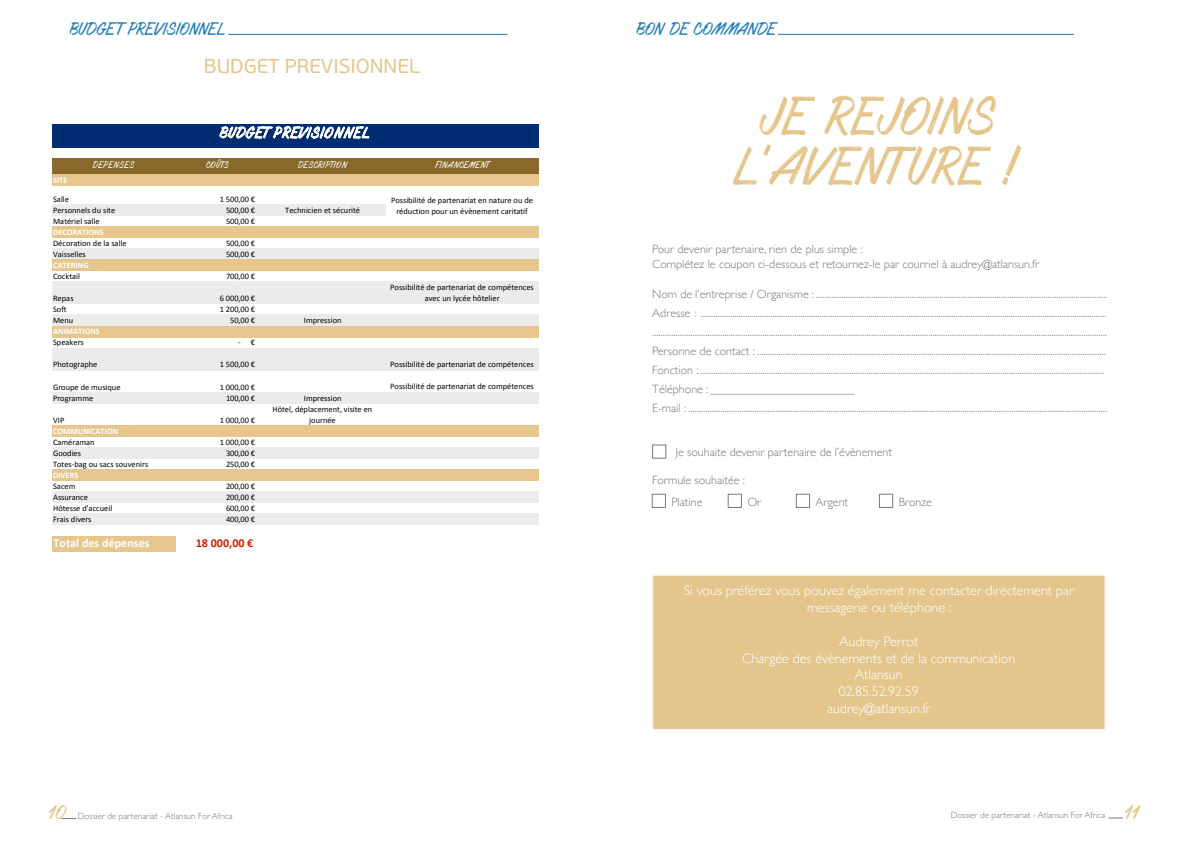
<style>
.page{position:relative;width:1191px;height:842px;background:#fff}
.page>*{position:absolute;margin:0;border:0;box-sizing:border-box;transform-origin:0 0}
.t1{font:48px/50px "Mark My Words";letter-spacing:-.05em;color:#e4c68c;text-align:center}
.t2{font:20px "PF Beau Sans Pro";color:#e4c68c}
.t3{font:16px "Mark My Words";letter-spacing:-.05em;color:#1e7cba}
.t4{font:300 14px/16.8px "Gill Sans";color:#fff;text-align:center}
.t5{font:13.7px "Mark My Words";letter-spacing:.025em;color:#fff}
.t6{font:700 12.1px "Calibri";color:#fff}
.t7{font:700 12.1px "Calibri";color:#d22004}
.t8{font:300 12px/19px "Gill Sans";color:#77787b}
.t9{font:300 9px "Gill Sans";color:#77787b}
.t10{font:8.4px/11px "Calibri";color:#000;text-align:center}
.t11{font:700 8.4px "Calibri";color:#fff}
.t12{font:8.4px "Mark My Words";color:#fff}
.s1{font-family:"Mark My Words";font-weight:400;font-size:17px;color:#e4c68c}
</style>
<div class="page">
<svg style="left:62px;top:818px;width:14px;height:1px"></svg>
<svg style="left:1108px;top:818px;width:14px;height:1px"></svg>
<div style="left:52px;top:124px;width:487px;height:23px;background:#002c72"></div>
<div style="left:52px;top:158px;width:487px;height:17px;background:#89692b"></div>
<div style="left:52px;top:175px;width:487px;height:11px;background:#e6c68d"></div>
<div style="left:52px;top:204px;width:333px;height:12px;background:#ecebeb"></div>
<div style="left:52px;top:227px;width:487px;height:11px;background:#e6c68d"></div>
<div style="left:52px;top:249px;width:487px;height:11px;background:#ecebeb"></div>
<div style="left:52px;top:260px;width:487px;height:11px;background:#e6c68d"></div>
<div style="left:52px;top:282px;width:487px;height:22px;background:#ecebeb"></div>
<div style="left:52px;top:315px;width:487px;height:11px;background:#ecebeb"></div>
<div style="left:52px;top:326px;width:487px;height:11px;background:#e6c68d"></div>
<div style="left:52px;top:348px;width:487px;height:22px;background:#ecebeb"></div>
<div style="left:52px;top:392px;width:487px;height:11px;background:#ecebeb"></div>
<div style="left:52px;top:425px;width:487px;height:11px;background:#e6c68d"></div>
<div style="left:52px;top:447px;width:487px;height:12px;background:#ecebeb"></div>
<div style="left:52px;top:469px;width:487px;height:12px;background:#e6c68d"></div>
<div style="left:52px;top:492px;width:487px;height:11px;background:#ecebeb"></div>
<div style="left:52px;top:514px;width:487px;height:11px;background:#ecebeb"></div>
<div style="left:52px;top:536px;width:123px;height:15px;background:#e6c68d"></div>
<svg style="left:220px;top:126px;width:149px;height:14px"></svg>
<hr style="left:228px;top:34px;width:279px;height:1px;background:#1e7cba">
<div style="left:652px;top:575px;width:453px;height:155px;background:#e4c68c;border:1px solid #fffdf8"></div>
<div style="left:652px;top:494px;width:14px;height:14px;border:1px solid #77787b"></div>
<div style="left:728px;top:494px;width:13px;height:14px;border:1px solid #77787b"></div>
<div style="left:796px;top:494px;width:14px;height:14px;border:1px solid #77787b"></div>
<div style="left:879px;top:494px;width:14px;height:14px;border:1px solid #77787b"></div>
<div style="left:652px;top:445px;width:14px;height:14px;border:1px solid #77787b"></div>
<hr style="left:778px;top:34px;width:296px;height:1px;background:#1e7cba">
<h3 class="t3" style="left:70px;top:21px;width:157px">BUDGET PREVISIONNEL</h3>
<h2 class="t2" style="left:204px;top:55px;width:218px">BUDGET PREVISIONNEL</h2>
<p class="t5" style="left:220px;top:125px;width:151px">BUDGET PREVISIONNEL</p>
<p class="t12" style="left:93px;top:161px;width:43px">DEPENSES</p>
<p class="t12" style="left:206px;top:161px;width:25px">COÛTS</p>
<p class="t12" style="left:298px;top:161px;width:51px">DESCRIPTION</p>
<p class="t12" style="left:435px;top:161px;width:55px">FINANCEMENT</p>
<p class="t11" style="left:53px;top:175px;width:16px">SITE</p>
<p class="t10" style="left:53px;top:194px;width:17px">Salle</p>
<p class="t10" style="left:220px;top:194px;width:37px">1 500,00 €</p>
<p class="t10" style="left:53px;top:205px;width:64px">Personnels du site</p>
<p class="t10" style="left:226px;top:205px;width:31px">500,00 €</p>
<p class="t10" style="left:285px;top:205px;width:76px">Technicien et sécurité</p>
<p class="t10" style="left:53px;top:216px;width:48px">Matériel salle</p>
<p class="t10" style="left:226px;top:216px;width:31px">500,00 €</p>
<p class="t11" style="left:53px;top:227px;width:52px">DECORATIONS</p>
<p class="t10" style="left:53px;top:238px;width:75px">Décoration de la salle</p>
<p class="t10" style="left:226px;top:238px;width:31px">500,00 €</p>
<p class="t10" style="left:53px;top:249px;width:34px">Vaisselles</p>
<p class="t10" style="left:226px;top:249px;width:31px">500,00 €</p>
<p class="t11" style="left:53px;top:260px;width:37px">CATERING</p>
<p class="t10" style="left:53px;top:271px;width:29px">Cocktail</p>
<p class="t10" style="left:226px;top:271px;width:31px">700,00 €</p>
<p class="t10" style="left:53px;top:293px;width:22px">Repas</p>
<p class="t10" style="left:220px;top:293px;width:37px">6 000,00 €</p>
<p class="t10" style="left:390px;top:282px;width:145px">Possibilité de partenariat de compétences avec un lycée hôtelier</p>
<p class="t10" style="left:53px;top:304px;width:15px">Soft</p>
<p class="t10" style="left:220px;top:304px;width:37px">1 200,00 €</p>
<p class="t10" style="left:53px;top:315px;width:22px">Menu</p>
<p class="t10" style="left:230px;top:315px;width:26px">50,00 €</p>
<p class="t10" style="left:304px;top:315px;width:39px">Impression</p>
<p class="t11" style="left:53px;top:326px;width:48px">ANIMATIONS</p>
<p class="t10" style="left:53px;top:337px;width:32px">Speakers</p>
<p class="t10" style="left:238px;top:337px;width:19px">- €</p>
<p class="t10" style="left:53px;top:359px;width:46px">Photographe</p>
<p class="t10" style="left:220px;top:359px;width:37px">1 500,00 €</p>
<p class="t10" style="left:390px;top:359px;width:145px">Possibilité de partenariat de compétences</p>
<p class="t10" style="left:53px;top:381px;width:69px">Groupe de musique</p>
<p class="t10" style="left:220px;top:381px;width:37px">1 000,00 €</p>
<p class="t10" style="left:390px;top:381px;width:145px">Possibilité de partenariat de compétences</p>
<p class="t10" style="left:53px;top:392px;width:42px">Programme</p>
<p class="t10" style="left:226px;top:392px;width:31px">100,00 €</p>
<p class="t10" style="left:304px;top:392px;width:39px">Impression</p>
<p class="t10" style="left:53px;top:414px;width:13px">VIP</p>
<p class="t10" style="left:220px;top:414px;width:37px">1 000,00 €</p>
<p class="t10" style="left:272px;top:403px;width:101px">Hôtel, déplacement, visite en journée</p>
<p class="t11" style="left:53px;top:426px;width:67px">COMMUNICATION</p>
<p class="t10" style="left:53px;top:436px;width:43px">Caméraman</p>
<p class="t10" style="left:220px;top:436px;width:37px">1 000,00 €</p>
<p class="t10" style="left:53px;top:447px;width:29px">Goodies</p>
<p class="t10" style="left:226px;top:447px;width:31px">300,00 €</p>
<p class="t10" style="left:53px;top:459px;width:97px">Totes-bag ou sacs souvenirs</p>
<p class="t10" style="left:226px;top:459px;width:31px">250,00 €</p>
<p class="t11" style="left:53px;top:470px;width:27px">DIVERS</p>
<p class="t10" style="left:53px;top:481px;width:24px">Sacem</p>
<p class="t10" style="left:226px;top:481px;width:31px">200,00 €</p>
<p class="t10" style="left:53px;top:492px;width:37px">Assurance</p>
<p class="t10" style="left:226px;top:492px;width:31px">200,00 €</p>
<p class="t10" style="left:53px;top:503px;width:61px">Hôtesse d'accueil</p>
<p class="t10" style="left:226px;top:503px;width:31px">600,00 €</p>
<p class="t10" style="left:53px;top:514px;width:40px">Frais divers</p>
<p class="t10" style="left:226px;top:514px;width:31px">400,00 €</p>
<p class="t6" style="left:54px;top:535px;width:98px">Total des dépenses</p>
<p class="t7" style="left:196px;top:535px;width:59px">18 000,00 €</p>
<p class="t10" style="left:391px;top:195px;width:143px">Possibilité de partenariat en nature ou de réduction pour un évènement caritatif</p>
<h3 class="t3" style="left:637px;top:21px;width:141px">BON DE COMMANDE</h3>
<h1 class="t1" style="left:733px;top:94px;width:293px">JE REJOINS<br>L’AVENTURE !</h1>
<p class="t8" style="left:652px;top:242px;width:388px;line-height:14.4px">Pour devenir partenaire, rien de plus simple :<br>Complétez le coupon ci-dessous et retournez-le par courriel à audrey@atlansun.fr</p>
<p class="t8" style="left:652px;top:284px;width:456px">Nom de l’entreprise / Organisme : .........................................................................................................................................<br>Adresse : ............................................................................................................................................................................................... ......................................................................................................................................................................................................................<br>Personne de contact : ....................................................................................................................................................................<br>Fonction : ..............................................................................................................................................................................................<br>Téléphone : ________________________<br>E-mail : .....................................................................................................................................................................................................</p>
<p class="t8" style="left:675px;top:441px;width:218px">Je souhaite devenir partenaire de l’évènement</p>
<p class="t8" style="left:671px;top:469px;width:75px;line-height:21.4px;text-indent:-19px">Formule souhaitée :<br>Platine</p>
<p class="t8" style="left:747px;top:492px;width:15px">Or</p>
<p class="t8" style="left:815px;top:492px;width:34px">Argent</p>
<p class="t8" style="left:898px;top:492px;width:35px">Bronze</p>
<p class="t4" style="left:683px;top:582px;width:391px">Si vous préférez vous pouvez également me contacter directement par messagerie ou téléphone :</p>
<p class="t4" style="left:742px;top:632px;width:275px">Audrey Perrot<br>Chargée des évènements et de la communication<br>Atlansun<br>02.85.52.92.59<br>audrey@atlansun.fr</p>
<p class="t9" style="left:50px;top:809px;width:185px"><span class="s1">10</span> Dossier de partenariat - Atlansun For Africa</p>
<p class="t9" style="left:950px;top:808px;width:190px">Dossier de partenariat - Atlansun For Africa <span class="s1">11</span></p>
</div>
